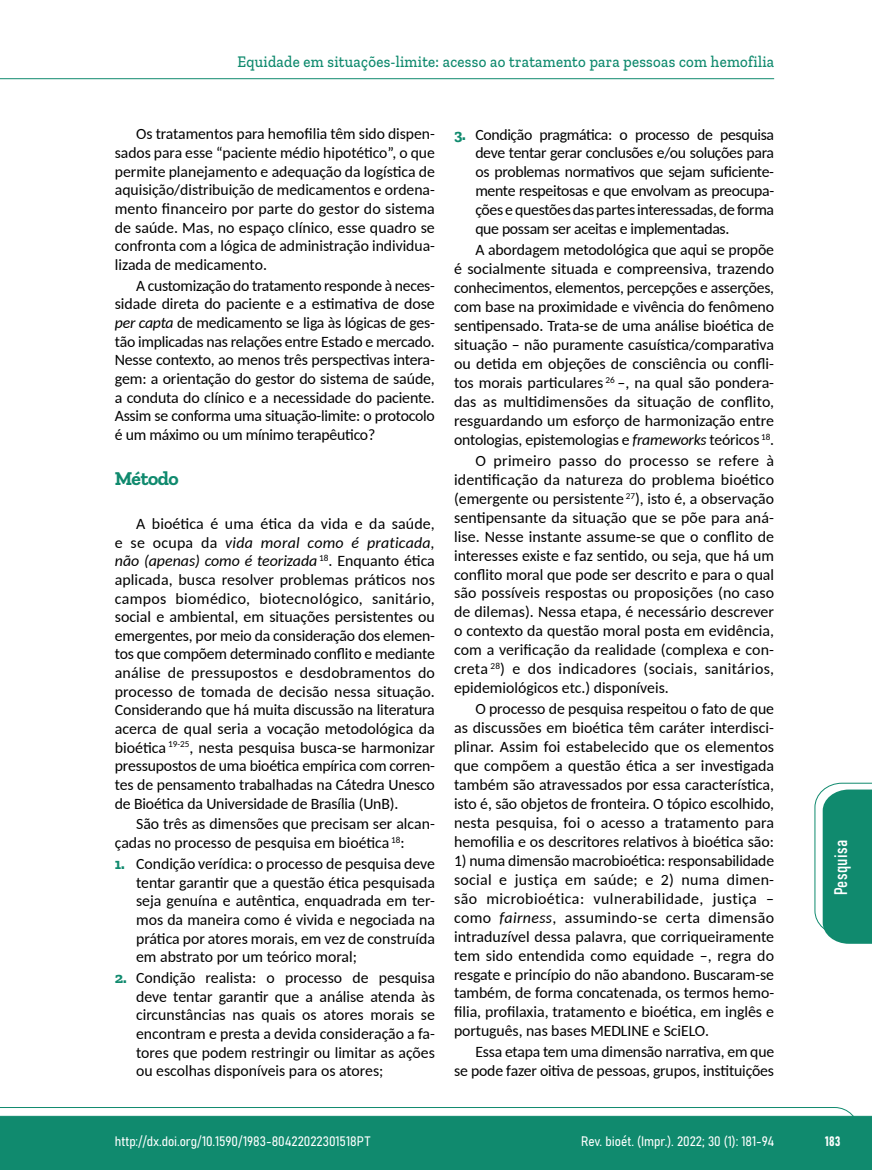
<style>
.page{position:relative;width:872px;height:1170px;background:#fff}
.page>*{position:absolute;margin:0;border:0;box-sizing:border-box;transform-origin:0 0}
.t1{font:700 19.5px "Zilla Slab";letter-spacing:-.02em;color:#108a6e}
.t2{font:18px "Bahnschrift";letter-spacing:.02em;color:#fff}
.t3{font:500 16.5px "Zilla Slab";letter-spacing:.02em;color:#108a6e;scale:.9 1}
.t4{font:15.75px/18.9px "Carlito";letter-spacing:-.01em;color:#000;text-align:justify}
.t5{font:13.5px "Bahnschrift";color:#fff}
.s1{font-style:italic}
.s2{font-family:"Zilla Slab";font-weight:700;color:#108a6e}
</style>
<div class="page">
<svg style="left:0;top:1107px;width:859px;height:62px;background:#2e9880"></svg>
<hr style="left:0;top:78px;width:774px;height:1px;background:#108a6e">
<svg style="left:814px;top:782px;width:58px;height:161px"></svg>
<p class="t3" style="left:237px;top:53px;width:598px">Equidade em situações-limite: acesso ao tratamento para pessoas com hemofilia</p>
<p class="t4" style="left:115px;top:124px;width:321px;text-indent:21px">Os tratamentos para hemofilia têm sido dispen&shy;sados para esse “paciente médio hipotético”, o que permite planejamento e adequação da logística de aquisição/distribuição de medicamentos e ordena&shy;mento financeiro por parte do gestor do sistema de saúde. Mas, no espaço clínico, esse quadro se confronta com a lógica de administração individua&shy;lizada de medicamento.</p>
<p class="t4" style="left:115px;top:275px;width:321px;text-indent:21px">A customização do tratamento responde à neces&shy;sidade direta do paciente e a estimativa de dose <span class="s1">per capta</span> de medicamento se liga às lógicas de ges&shy;tão implicadas nas relações entre Estado e mercado.<br>Nesse contexto, ao menos três perspectivas intera&shy;gem: a orientação do gestor do sistema de saúde, a conduta do clínico e a necessidade do paciente.<br>Assim se conforma uma situação-limite: o protocolo é um máximo ou um mínimo terapêutico?</p>
<p class="t1" style="left:115px;top:467px;width:65px">Método</p>
<p class="t4" style="left:115px;top:513px;width:322px;text-indent:21px">A bioética é uma ética da vida e da saúde, e se ocupa da <span class="s1">vida moral como é praticada, não (apenas) como é teorizada</span> <sup>18</sup>. Enquanto ética aplicada, busca resolver problemas práticos nos campos biomédico, biotecnológico, sanitário, social e ambiental, em situações persistentes ou emergentes, por meio da consideração dos elemen&shy;tos que compõem determinado conflito e mediante análise de pressupostos e desdobramentos do processo de tomada de decisão nessa situação.<br>Considerando que há muita discussão na literatura acerca de qual seria a vocação metodológica da bioética <sup>19-25</sup>, nesta pesquisa busca-se harmonizar pressupostos de uma bioética empírica com corren&shy;tes de pensamento trabalhadas na Cátedra Unesco de Bioética da Universidade de Brasília (UnB).</p>
<p class="t4" style="left:115px;top:813px;width:321px;text-indent:21px">São três as dimensões que precisam ser alcan&shy;çadas no processo de pesquisa em bioética <sup>18</sup>:</p>
<p class="t4" style="left:136px;top:853px;width:300px;text-indent:-21px"><span class="s2">1.</span> Condição verídica: o processo de pesquisa deve tentar garantir que a questão ética pesquisada seja genuína e autêntica, enquadrada em ter&shy;mos da maneira como é vivida e negociada na prática por atores morais, em vez de construída em abstrato por um teórico moral;</p>
<p class="t4" style="left:136px;top:967px;width:300px;text-indent:-21px"><span class="s2">2.</span> Condição realista: o processo de pesquisa deve tentar garantir que a análise atenda às circunstâncias nas quais os atores morais se encontram e presta a devida consideração a fa&shy;tores que podem restringir ou limitar as ações ou escolhas disponíveis para os atores;</p>
<p class="t4" style="left:475px;top:124px;width:300px;text-indent:-21px"><span class="s2">3.</span> Condição pragmática: o processo de pesquisa deve tentar gerar conclusões e/ou soluções para os problemas normativos que sejam suficiente&shy;mente respeitosas e que envolvam as preocupa&shy;ções e questões das partes interessadas, de forma que possam ser aceitas e implementadas.</p>
<p class="t4" style="left:454px;top:240px;width:322px;text-indent:21px">A abordagem metodológica que aqui se propõe é socialmente situada e compreensiva, trazendo conhecimentos, elementos, percepções e asserções, com base na proximidade e vivência do fenômeno sentipensado. Trata-se de uma análise bioética de situação – não puramente casuística/comparativa ou detida em objeções de consciência ou confli&shy;tos morais particulares <sup>26</sup> –, na qual são pondera&shy;das as multidimensões da situação de conflito, resguardando um esforço de harmonização entre ontologias, epistemologias e <span class="s1">frameworks</span> teóricos <sup>18</sup>.</p>
<p class="t4" style="left:454px;top:450px;width:322px;text-indent:21px">O primeiro passo do processo se refere à identificação da natureza do problema bioético (emergente ou persistente <sup>27</sup>), isto é, a observação sentipensante da situação que se põe para aná&shy;lise. Nesse instante assume-se que o conflito de interesses existe e faz sentido, ou seja, que há um conflito moral que pode ser descrito e para o qual são possíveis respostas ou proposições (no caso de dilemas). Nessa etapa, é necessário descrever o contexto da questão moral posta em evidência, com a verificação da realidade (complexa e con&shy;creta <sup>28</sup>) e dos indicadores (sociais, sanitários, epidemiológicos etc.) disponíveis.</p>
<p class="t4" style="left:454px;top:698px;width:321px;text-indent:21px">O processo de pesquisa respeitou o fato de que as discussões em bioética têm caráter interdisci&shy;plinar. Assim foi estabelecido que os elementos que compõem a questão ética a ser investigada também são atravessados por essa característica, isto é, são objetos de fronteira. O tópico escolhido, nesta pesquisa, foi o acesso a tratamento para hemofilia e os descritores relativos à bioética são:</p>
<p class="t4" style="left:454px;top:850px;width:321px">1) numa dimensão macrobioética: responsabilidade social e justiça em saúde; e 2) numa dimen&shy;são microbioética: vulnerabilidade, justiça – como <span class="s1">fairness</span>, assumindo-se certa dimensão intraduzível dessa palavra, que corriqueiramente tem sido entendida como equidade –, regra do resgate e princípio do não abandono. Buscaram-se também, de forma concatenada, os termos hemo&shy;filia, profilaxia, tratamento e bioética, em inglês e português, nas bases MEDLINE e SciELO.</p>
<p class="t4" style="left:454px;top:1041px;width:322px;text-align:right">Essa etapa tem uma dimensão narrativa, em que<br>se pode fazer oitiva de pessoas, grupos, instituições</p>
<p class="t2" style="left:827px;top:895px;width:57px;rotate:-90deg">Pesquisa</p>
<p class="t5" style="left:115px;top:1131px;width:257px">http://dx.doi.org/10.1590/1983-80422022301518PT</p>
<p class="t5" style="left:581px;top:1131px;width:194px">Rev. bioét. (Impr.). 2022; 30 (1): 181-94</p>
<p class="t5" style="left:825px;top:1130px;width:17px">183</p>
</div>
